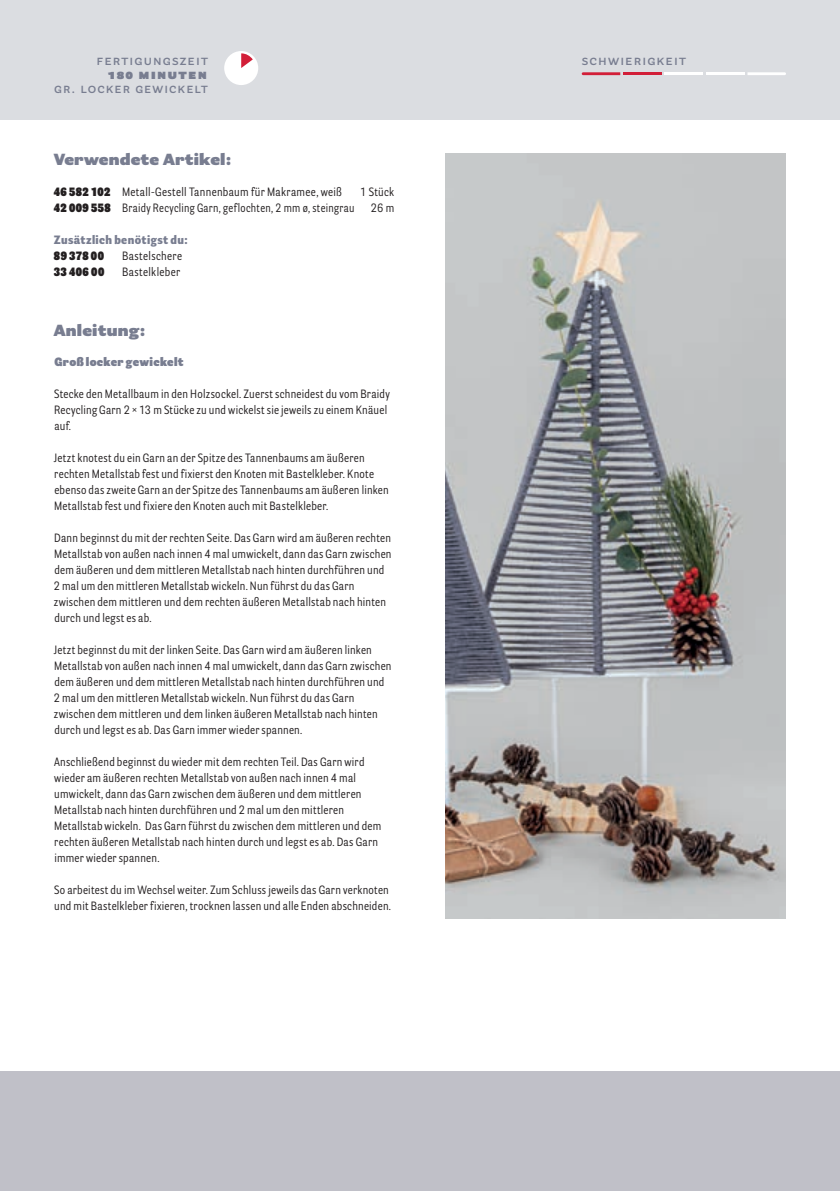
<style>
.page{position:relative;width:840px;height:1191px;background:#fff}
.page>*{position:absolute;margin:0;border:0;box-sizing:border-box;transform-origin:0 0}
.t1{font:900 16px "Parry Grotesque Pro";letter-spacing:.01em;color:#787d90}
.t2{font:600 14px "Parry Grotesque Pro";letter-spacing:.08em;color:#787d90}
.t3{font:900 14px "Parry Grotesque Pro";letter-spacing:.08em;color:#787d90}
.t4{font:12px/16px "Parry Grot Con Pro";letter-spacing:.025em;color:#231f20}
.t5{font:12px "Parry Grot Con Pro";letter-spacing:.025em;color:#231f20;scale:.96 1}
.t6{font:900 12px "Parry Grot Con Pro";letter-spacing:.03em;color:#787d90}
.t7{font:900 12px "Parry Grot Con Pro";letter-spacing:.02em;color:#787d90}
.t8{font:900 12px "Parry Grot Con Pro";letter-spacing:.04em;color:#231f20}
.s1{font-weight:900}
</style>
<div class="page">
<div style="left:0;top:0;width:839px;height:119px;background:#dbdde1"></div>
<div style="left:0;top:1071px;width:839px;height:120px;background:#c0c0c8"></div>
<div style="left:224px;top:51px;width:34px;height:34px;background:#fff;border-radius:50%"></div>
<svg style="left:241px;top:53px;width:12px;height:15px"></svg>
<svg style="left:581px;top:72px;width:39px;height:3px"></svg>
<hr style="left:622px;top:72px;width:39px;height:3px;background:#d21e38">
<hr style="left:664px;top:72px;width:38px;height:3px;background:#fff">
<hr style="left:705px;top:72px;width:39px;height:3px;background:#fff">
<svg style="left:747px;top:72px;width:38px;height:3px"></svg>
<img style="left:445px;top:153px;width:340px;height:765px">
<p class="t2" style="left:96px;top:50px;width:111px">fertigungszeit</p>
<p class="t2" style="left:581px;top:50px;width:104px">schwierigkeit</p>
<p class="t3" style="left:108px;top:63px;width:100px">180 minuten</p>
<p class="t2" style="left:54px;top:78px;width:154px">gr. locker gewickelt</p>
<h1 class="t1" style="left:54px;top:148px;width:179px">Verwendete Artikel:</h1>
<p class="t4" style="left:54px;top:184px;width:289px"><span class="s1">46 582 102</span> Metall-Gestell Tannenbaum für Makramee, weiß</p>
<p class="t4" style="left:360px;top:184px;width:36px">1 Stück</p>
<p class="t5" style="left:54px;top:200px;width:314px"><span class="s1">42 009 558</span> Braidy Recycling Garn, geflochten, 2 mm ø, steingrau</p>
<p class="t4" style="left:370px;top:200px;width:25px">26 m</p>
<p class="t6" style="left:54px;top:231px;width:135px">Zusätzlich benötigst du:</p>
<p class="t8" style="left:54px;top:247px;width:52px">89 378 00</p>
<p class="t4" style="left:122px;top:248px;width:61px">Bastelschere</p>
<p class="t8" style="left:54px;top:263px;width:52px">33 406 00</p>
<p class="t4" style="left:122px;top:264px;width:60px">Bastelkleber</p>
<h1 class="t1" style="left:54px;top:318px;width:93px">Anleitung:</h1>
<p class="t7" style="left:54px;top:353px;width:131px">Groß locker gewickelt</p>
<p class="t4" style="left:54px;top:386px;width:337px">Stecke den Metallbaum in den Holzsockel. Zuerst schneidest du vom Braidy<br>Recycling Garn 2 × 13 m Stücke zu und wickelst sie jeweils zu einem Knäuel auf.</p>
<p class="t4" style="left:54px;top:450px;width:336px">Jetzt knotest du ein Garn an der Spitze des Tannenbaums am äußeren rechten Metallstab fest und fixierst den Knoten mit Bastelkleber. Knote ebenso das zweite Garn an der Spitze des Tannenbaums am äußeren linken Metallstab fest und fixiere den Knoten auch mit Bastelkleber.</p>
<p class="t4" style="left:54px;top:530px;width:339px">Dann beginnst du mit der rechten Seite. Das Garn wird am äußeren rechten Metallstab von außen nach innen 4 mal umwickelt, dann das Garn zwischen dem äußeren und dem mittleren Metallstab nach hinten durchführen und 2 mal um den mittleren Metallstab wickeln. Nun führst du das Garn zwischen dem mittleren und dem rechten äußeren Metallstab nach hinten durch und legst es ab.</p>
<p class="t4" style="left:54px;top:642px;width:339px">Jetzt beginnst du mit der linken Seite. Das Garn wird am äußeren linken Metallstab von außen nach innen 4 mal umwickelt, dann das Garn zwischen dem äußeren und dem mittleren Metallstab nach hinten durchführen und 2 mal um den mittleren Metallstab wickeln. Nun führst du das Garn zwischen dem mittleren und dem linken äußeren Metallstab nach hinten durch und legst es ab. Das Garn immer wieder spannen.</p>
<p class="t4" style="left:54px;top:754px;width:328px">Anschließend beginnst du wieder mit dem rechten Teil. Das Garn wird wieder am äußeren rechten Metallstab von außen nach innen 4 mal umwickelt, dann das Garn zwischen dem äußeren und dem mittleren Metallstab nach hinten durchführen und 2 mal um den mittleren Metallstab wickeln. Das Garn führst du zwischen dem mittleren und dem rechten äußeren Metallstab nach hinten durch und legst es ab. Das Garn immer wieder spannen.</p>
<p class="t4" style="left:54px;top:882px;width:338px">So arbeitest du im Wechsel weiter. Zum Schluss jeweils das Garn verknoten und mit Bastelkleber fixieren, trocknen lassen und alle Enden abschneiden.</p>
</div>
